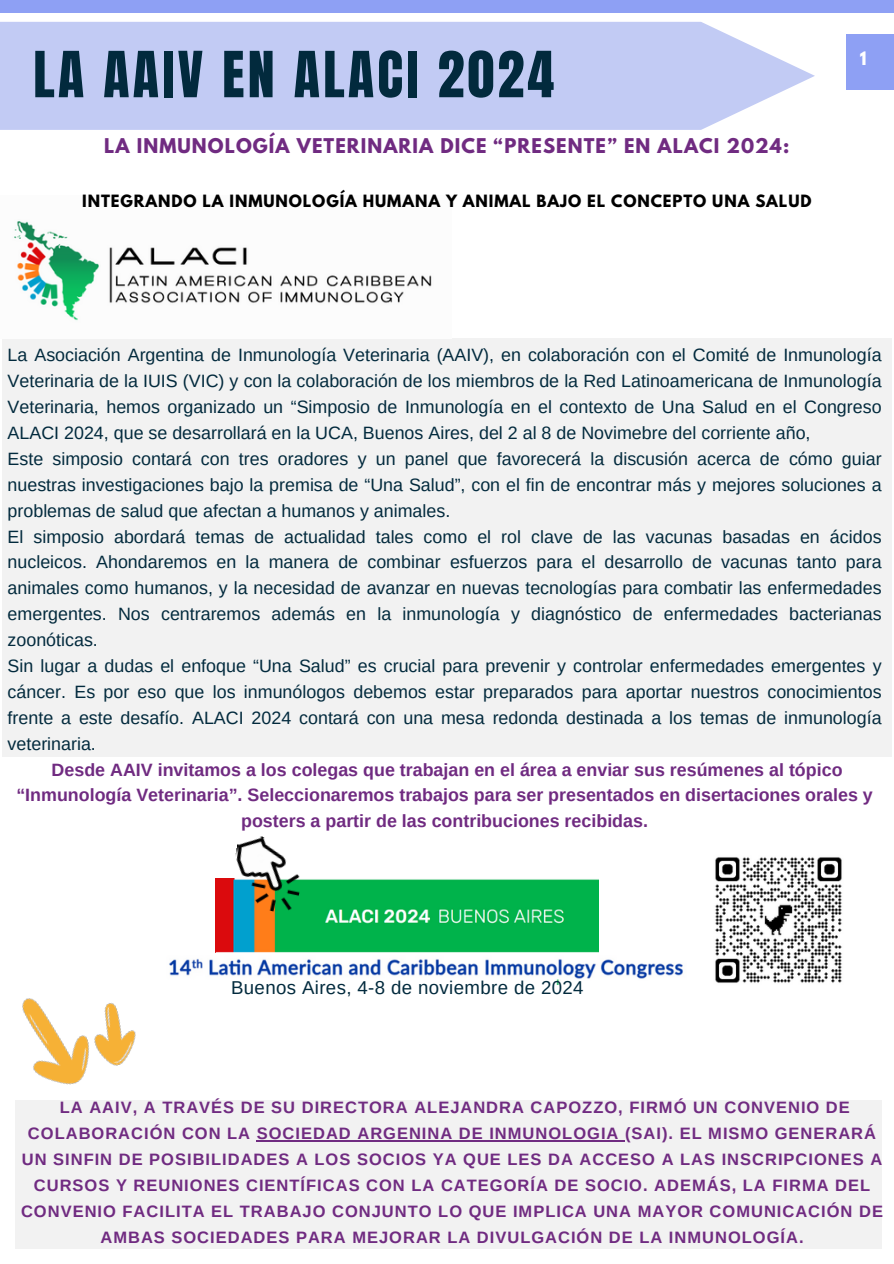
<style>
.page{position:relative;width:894px;height:1264px;background:#fff}
.page>*{position:absolute;margin:0;border:0;box-sizing:border-box;transform-origin:0 0}
.t1{font:54px "Anton";letter-spacing:.06em;color:#022a3d}
.t2{font:18.6px "Arimo";letter-spacing:.02em;color:#022a3d}
.t3{font:700 18px "League Spartan";letter-spacing:.06em;color:#702b81}
.t4{font:17.85px "Arimo";color:#022a3d}
.t5{font:700 17.85px "Arimo";color:#702b81}
.t6{font:700 16.5px/25.8px "Arimo";letter-spacing:.06em;color:#702b81;text-align:center}
.t7{font:700 16.5px "League Spartan";color:#fff}
.t8{font:700 15px "League Spartan";letter-spacing:.06em;color:#000}
</style>
<div class="page">
<div style="left:0;top:0;width:893px;height:12px;background:#8ea0f4"></div>
<div style="left:846px;top:34px;width:47px;height:55px;background:#8ea0f4"></div>
<div style="left:0;top:22px;width:814px;height:108px;background:#c2cbf4"></div>
<div style="left:2px;top:338px;width:889px;height:418px;background:#f2f2f2"></div>
<img style="left:715px;top:857px;width:127px;height:126px">
<img style="left:215px;top:878px;width:383px;height:74px">
<img style="left:225px;top:836px;width:84px;height:79px">
<img style="left:169px;top:958px;width:514px;height:26px">
<img style="left:14px;top:221px;width:418px;height:100px">
<img style="left:22px;top:998px;width:114px;height:87px">
<div style="left:15px;top:1099px;width:866px;height:149px;background:#f2f2f2"></div>
<hr style="left:257px;top:1140px;width:368px;height:1px;background:#702b81">
<p class="t1" style="left:33px;top:36px;width:522px">LA AAIV EN ALACI 2024</p>
<p class="t3" style="left:104px;top:137px;width:686px">LA INMUNOLOGÍA VETERINARIA DICE “PRESENTE” EN ALACI 2024:</p>
<p class="t8" style="left:82px;top:194px;width:730px">INTEGRANDO LA INMUNOLOGÍA HUMANA Y ANIMAL BAJO EL CONCEPTO UNA SALUD</p>
<h1 class="t7" style="left:859px;top:51px;width:8px">1</h1>
<h2 class="t4" style="left:8px;top:345px;width:875px">La Asociación Argentina de Inmunología Veterinaria (AAIV), en colaboración con el Comité de Inmunología</h2>
<h2 class="t4" style="left:8px;top:371px;width:875px">Veterinaria de la IUIS (VIC) y con la colaboración de los miembros de la Red Latinoamericana de Inmunología</h2>
<h2 class="t4" style="left:8px;top:397px;width:875px">Veterinaria, hemos organizado un “Simposio de Inmunología en el contexto de Una Salud en el Congreso</h2>
<h2 class="t4" style="left:8px;top:423px;width:804px">ALACI 2024, que se desarrollará en la UCA, Buenos Aires, del 2 al 8 de Novimebre del corriente año,</h2>
<h2 class="t4" style="left:8px;top:449px;width:875px">Este simposio contará con tres oradores y un panel que favorecerá la discusión acerca de cómo guiar</h2>
<h2 class="t4" style="left:8px;top:474px;width:875px">nuestras investigaciones bajo la premisa de “Una Salud”, con el fin de encontrar más y mejores soluciones a</h2>
<h2 class="t4" style="left:8px;top:500px;width:444px">problemas de salud que afectan a humanos y animales.</h2>
<h2 class="t4" style="left:8px;top:526px;width:875px">El simposio abordará temas de actualidad tales como el rol clave de las vacunas basadas en ácidos</h2>
<h2 class="t4" style="left:8px;top:552px;width:875px">nucleicos. Ahondaremos en la manera de combinar esfuerzos para el desarrollo de vacunas tanto para</h2>
<h2 class="t4" style="left:8px;top:578px;width:875px">animales como humanos, y la necesidad de avanzar en nuevas tecnologías para combatir las enfermedades</h2>
<h2 class="t4" style="left:8px;top:604px;width:875px">emergentes. Nos centraremos además en la inmunología y diagnóstico de enfermedades bacterianas</h2>
<h2 class="t4" style="left:8px;top:630px;width:92px">zoonóticas.</h2>
<h2 class="t4" style="left:8px;top:656px;width:875px">Sin lugar a dudas el enfoque “Una Salud” es crucial para prevenir y controlar enfermedades emergentes y</h2>
<h2 class="t4" style="left:8px;top:681px;width:875px">cáncer. Es por eso que los inmunólogos debemos estar preparados para aportar nuestros conocimientos</h2>
<h2 class="t4" style="left:8px;top:707px;width:875px">frente a este desafío. ALACI 2024 contará con una mesa redonda destinada a los temas de inmunología</h2>
<h2 class="t4" style="left:8px;top:733px;width:90px">veterinaria.</h2>
<h2 class="t5" style="left:52px;top:759px;width:792px">Desde AAIV invitamos a los colegas que trabajan en el área a enviar sus resúmenes al tópico</h2>
<h2 class="t5" style="left:16px;top:785px;width:857px">“Inmunología Veterinaria”. Seleccionaremos trabajos para ser presentados en disertaciones orales y</h2>
<h2 class="t5" style="left:241px;top:811px;width:408px">posters a partir de las contribuciones recibidas.</h2>
<h3 class="t2" style="left:231px;top:977px;width:354px">Buenos Aires, 4-8 de noviembre de 2024</h3>
<p class="t6" style="left:21px;top:1094px;width:863px">LA AAIV, A TRAVÉS DE SU DIRECTORA ALEJANDRA CAPOZZO, FIRMÓ UN CONVENIO DE COLABORACIÓN CON LA SOCIEDAD ARGENINA DE INMUNOLOGIA (SAI). EL MISMO GENERARÁ UN SINFIN DE POSIBILIDADES A LOS SOCIOS YA QUE LES DA ACCESO A LAS INSCRIPCIONES A CURSOS Y REUNIONES CIENTÍFICAS CON LA CATEGORÍA DE SOCIO. ADEMÁS, LA FIRMA DEL CONVENIO FACILITA EL TRABAJO CONJUNTO LO QUE IMPLICA UNA MAYOR COMUNICACIÓN DE AMBAS SOCIEDADES PARA MEJORAR LA DIVULGACIÓN DE LA INMUNOLOGÍA.</p>
</div>
